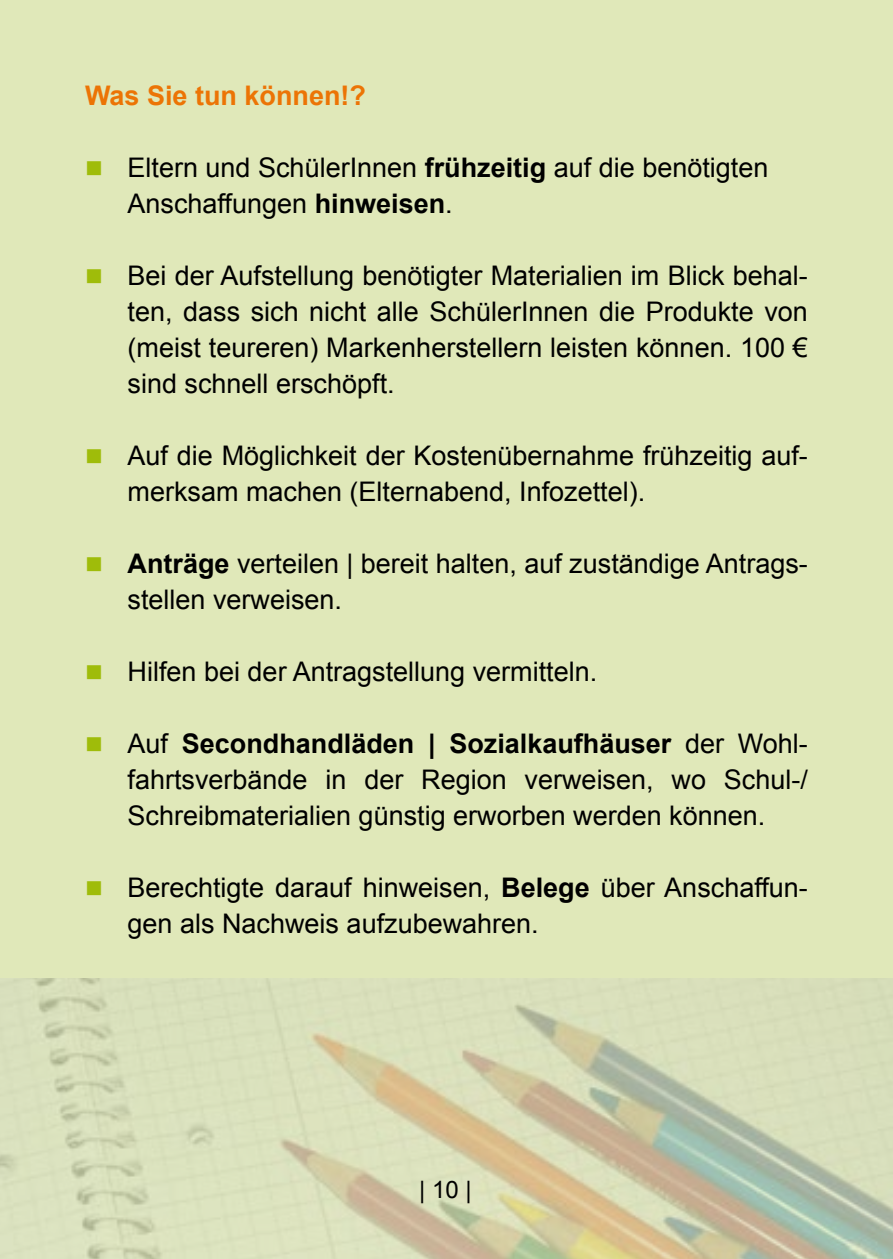
<style>
.page{position:relative;width:893px;height:1259px;background:#e0e8b9}
.page>*{position:absolute;margin:0;border:0;box-sizing:border-box;transform-origin:0 0}
.t1{font:27px/36px "Arial";color:#000}
.t2{font:700 27px "Arial";color:#ec7405}
.t3{font:24px "Arial";color:#000}
.s1{color:#9fbc0a}
.s2{font-weight:700}
</style>
<div class="page">
<img style="left:0;top:978px;width:893px;height:281px">
<p class="t2" style="left:85px;top:77px;width:283px">Was Sie tun können!?</p>
<p class="t1" style="left:128px;top:150px;width:642px;text-indent:-43px"><span class="s1">■</span> Eltern und SchülerInnen <span class="s2">frühzeitig</span> auf die benötigten<br>Anschaffungen <span class="s2">hinweisen</span>.</p>
<p class="t1" style="left:128px;top:258px;width:682px;text-align:justify;text-indent:-43px"><span class="s1">■</span> Bei der Aufstellung benötigter Materialien im Blick behal&shy;ten, dass sich nicht alle SchülerInnen die Produkte von (meist teureren) Markenherstellern leisten können. 100 € sind schnell erschöpft.</p>
<p class="t1" style="left:128px;top:438px;width:682px;text-indent:-43px"><span class="s1">■</span> Auf die Möglichkeit der Kostenübernahme frühzeitig auf&shy;merksam machen (Elternabend, Infozettel).</p>
<p class="t1" style="left:128px;top:546px;width:682px;text-indent:-43px"><span class="s1">■</span> <span class="s2">Anträge</span> verteilen | bereit halten, auf zuständige Antrags&shy;stellen verweisen.</p>
<p class="t1" style="left:85px;top:654px;width:514px"><span class="s1">■</span> Hilfen bei der Antragstellung vermitteln.</p>
<p class="t1" style="left:128px;top:726px;width:682px;text-align:justify;text-indent:-43px"><span class="s1">■</span> Auf <span class="s2">Secondhandläden | Sozialkaufhäuser</span> der Wohl&shy;fahrtsverbände in der Region verweisen, wo Schul-/ Schreibmaterialien günstig erworben werden können.</p>
<p class="t1" style="left:128px;top:870px;width:682px;text-indent:-43px"><span class="s1">■</span> Berechtigte darauf hinweisen, <span class="s2">Belege</span> über Anschaffun&shy;gen als Nachweis aufzubewahren.</p>
<p class="t3" style="left:419px;top:1173px;width:54px">| 10 |</p>
</div>
